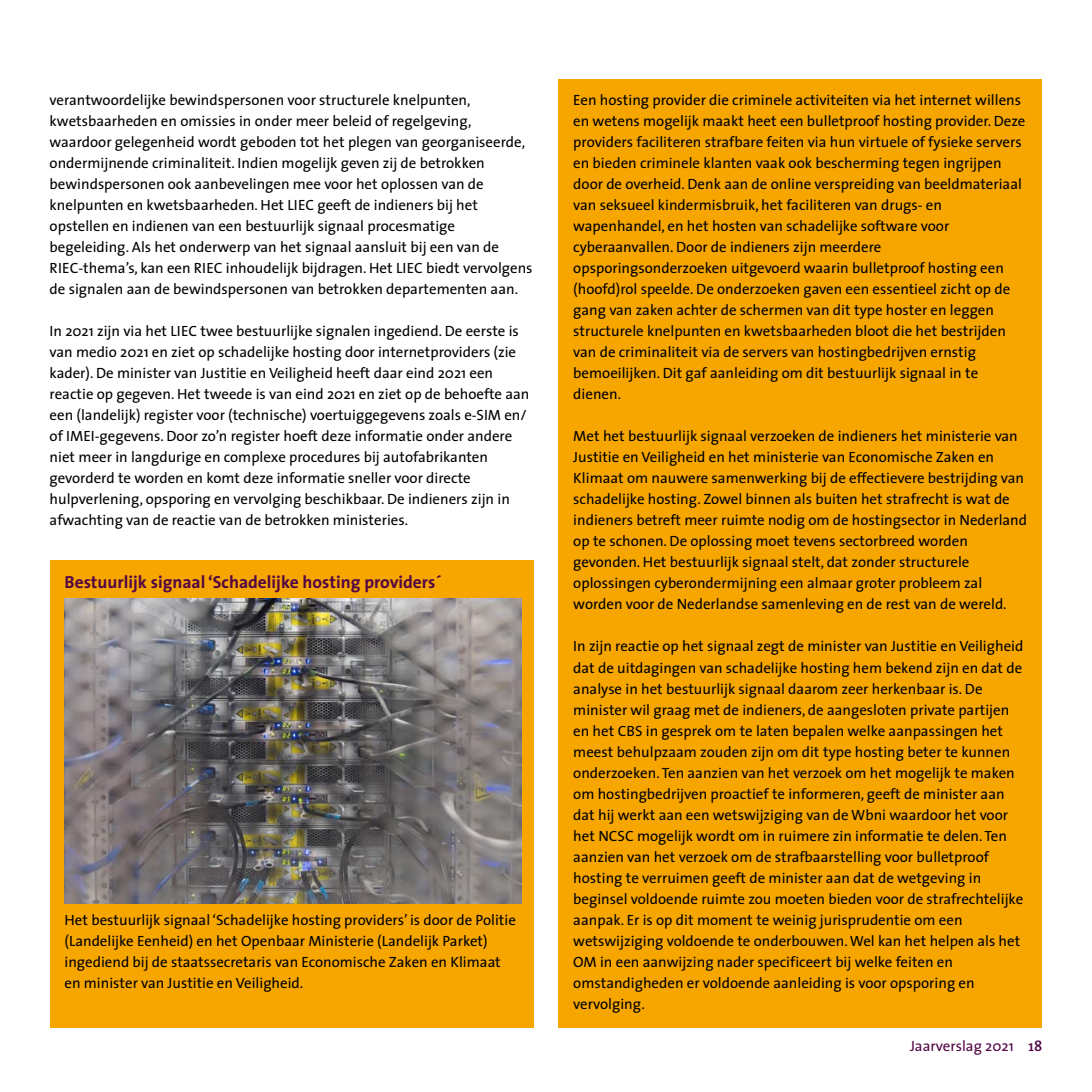
<style>
.page{position:relative;width:1092px;height:1092px;background:#fff}
.page>*{position:absolute;margin:0;border:0;box-sizing:border-box;transform-origin:0 0}
.t1{font:700 17.5px "The Sans";color:#520644}
.t2{font:14.88px/21px "The Sans";color:#000}
.t3{font:14.88px "The Sans";color:#520644}
.s1{font-family:"The Serif";font-weight:600}
</style>
<div class="page">
<div style="left:50px;top:560px;width:483px;height:48px;background:#f7a600"></div>
<div style="left:50px;top:604px;width:483px;height:45px;background:#f7a600"></div>
<div style="left:50px;top:646px;width:483px;height:45px;background:#f7a600"></div>
<div style="left:50px;top:688px;width:483px;height:45px;background:#f7a600"></div>
<div style="left:50px;top:730px;width:483px;height:45px;background:#f7a600"></div>
<div style="left:50px;top:772px;width:483px;height:45px;background:#f7a600"></div>
<div style="left:50px;top:814px;width:483px;height:45px;background:#f7a600"></div>
<div style="left:50px;top:856px;width:483px;height:45px;background:#f7a600"></div>
<div style="left:50px;top:898px;width:483px;height:108px;background:#f7a600"></div>
<div style="left:50px;top:982px;width:483px;height:45px;background:#f7a600"></div>
<img style="left:64px;top:598px;width:457px;height:305px">
<div style="left:558px;top:79px;width:484px;height:339px;background:#f7a600"></div>
<div style="left:558px;top:415px;width:484px;height:213px;background:#f7a600"></div>
<div style="left:558px;top:625px;width:484px;height:402px;background:#f7a600"></div>
<p class="t2" style="left:50px;top:89px;width:484px">verantwoordelijke bewindspersonen voor structurele knelpunten, kwetsbaarheden en omissies in onder meer beleid of regelgeving, waardoor gelegenheid wordt geboden tot het plegen van georganiseerde, ondermijnende criminaliteit. Indien mogelijk geven zij de betrokken bewindspersonen ook aanbevelingen mee voor het oplossen van de knelpunten en kwetsbaarheden. Het LIEC geeft de indieners bij het opstellen en indienen van een bestuurlijk signaal procesmatige begeleiding. Als het onderwerp van het signaal aansluit bij een van de RIEC-thema’s, kan een RIEC inhoudelijk bijdragen. Het LIEC biedt vervolgens de signalen aan de bewindspersonen van betrokken departementen aan.</p>
<p class="t2" style="left:50px;top:320px;width:481px">In 2021 zijn via het LIEC twee bestuurlijke signalen ingediend. De eerste is van medio 2021 en ziet op schadelijke hosting door internetproviders (zie kader). De minister van Justitie en Veiligheid heeft daar eind 2021 een reactie op gegeven. Het tweede is van eind 2021 en ziet op de behoefte aan een (landelijk) register voor (technische) voertuiggegevens zoals e-SIM en/ of IMEI-gegevens. Door zo’n register hoeft deze informatie onder andere niet meer in langdurige en complexe procedures bij autofabrikanten gevorderd te worden en komt deze informatie sneller voor directe hulpverlening, opsporing en vervolging beschikbaar. De indieners zijn in afwachting van de reactie van de betrokken ministeries.</p>
<p class="t1" style="left:64px;top:567px;width:379px">Bestuurlijk signaal ‘Schadelijke hosting providers´</p>
<p class="t2" style="left:64px;top:908px;width:453px">Het bestuurlijk signaal ‘Schadelijke hosting providers’ is door de Politie (Landelijke Eenheid) en het Openbaar Ministerie (Landelijk Parket) ingediend bij de staatssecretaris van Economische Zaken en Klimaat en minister van Justitie en Veiligheid.</p>
<p class="t2" style="left:573px;top:89px;width:453px">Een hosting provider die criminele activiteiten via het internet willens en wetens mogelijk maakt heet een bulletproof hosting provider. Deze providers faciliteren strafbare feiten via hun virtuele of fysieke servers en bieden criminele klanten vaak ook bescherming tegen ingrijpen door de overheid. Denk aan de online verspreiding van beeldmateriaal van seksueel kindermisbruik, het faciliteren van drugs- en wapenhandel, en het hosten van schadelijke software voor cyberaanvallen. Door de indieners zijn meerdere opsporingsonderzoeken uitgevoerd waarin bulletproof hosting een (hoofd)rol speelde. De onderzoeken gaven een essentieel zicht op de gang van zaken achter de schermen van dit type hoster en leggen structurele knelpunten en kwetsbaarheden bloot die het bestrijden van de criminaliteit via de servers van hostingbedrijven ernstig bemoeilijken. Dit gaf aanleiding om dit bestuurlijk signaal in te dienen.</p>
<p class="t2" style="left:573px;top:425px;width:455px">Met het bestuurlijk signaal verzoeken de indieners het ministerie van Justitie en Veiligheid en het ministerie van Economische Zaken en Klimaat om nauwere samenwerking bij de effectievere bestrijding van schadelijke hosting. Zowel binnen als buiten het strafrecht is wat de indieners betreft meer ruimte nodig om de hostingsector in Nederland op te schonen. De oplossing moet tevens sectorbreed worden gevonden. Het bestuurlijk signaal stelt, dat zonder structurele oplossingen cyberondermijning een almaar groter probleem zal worden voor de Nederlandse samenleving en de rest van de wereld.</p>
<p class="t2" style="left:573px;top:635px;width:451px">In zijn reactie op het signaal zegt de minister van Justitie en Veiligheid dat de uitdagingen van schadelijke hosting hem bekend zijn en dat de analyse in het bestuurlijk signaal daarom zeer herkenbaar is. De minister wil graag met de indieners, de aangesloten private partijen en het CBS in gesprek om te laten bepalen welke aanpassingen het meest behulpzaam zouden zijn om dit type hosting beter te kunnen onderzoeken. Ten aanzien van het verzoek om het mogelijk te maken om hostingbedrijven proactief te informeren, geeft de minister aan dat hij werkt aan een wetswijziging van de Wbni waardoor het voor het NCSC mogelijk wordt om in ruimere zin informatie te delen. Ten aanzien van het verzoek om de strafbaarstelling voor bulletproof hosting te verruimen geeft de minister aan dat de wetgeving in beginsel voldoende ruimte zou moeten bieden voor de strafrechtelijke aanpak. Er is op dit moment te weinig jurisprudentie om een wetswijziging voldoende te onderbouwen. Wel kan het helpen als het OM in een aanwijzing nader specificeert bij welke feiten en omstandigheden er voldoende aanleiding is voor opsporing en vervolging.</p>
<p class="t3" style="left:910px;top:1033px;width:134px">Jaarverslag 2021 <span class="s1">18</span></p>
</div>
